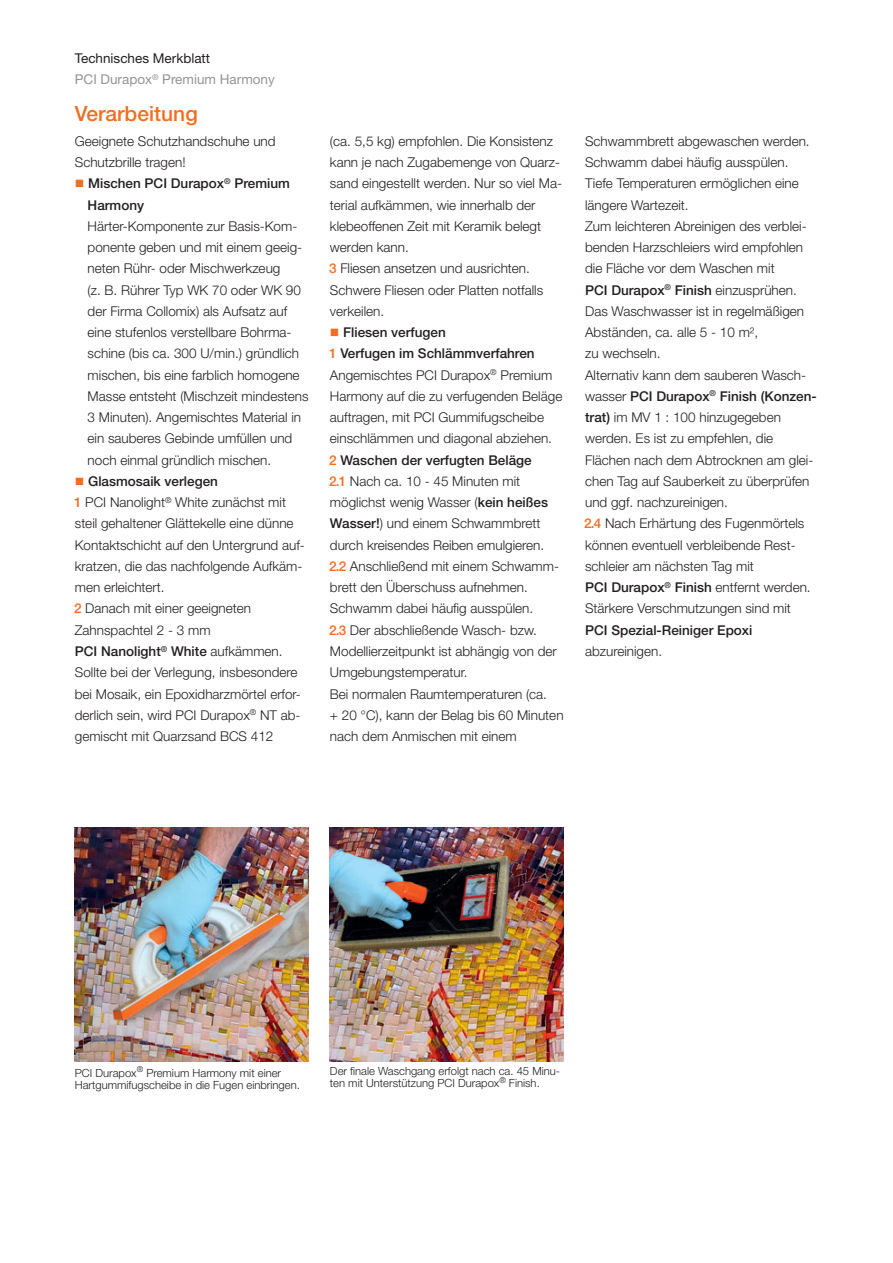
<style>
.page{position:relative;width:893px;height:1263px;background:#fff}
.page>*{position:absolute;margin:0;border:0;box-sizing:border-box;transform-origin:0 0}
.t1{font:500 21px "Helvetica Neue LT Pro";color:#f36e21}
.t2{font:300 13.5px/21.3px "Helvetica Neue LT Pro";color:#231f20}
.t3{font:500 13.5px/21.3px "Helvetica Neue LT Pro";color:#231f20}
.t4{font:13.5px/21.3px "Helvetica Neue LT Pro";color:#939598}
.t5{font:300 11.25px/12px "Helvetica Neue LT Pro";color:#231f20}
.s1{color:#231f20}
.s2{color:#f36e21}
.s3{font-weight:500}
.s4{font-weight:500;color:#f36e21}
</style>
<div class="page">
<img style="left:75px;top:828px;width:234px;height:234px">
<img style="left:330px;top:828px;width:234px;height:234px">
<p class="t4" style="left:75px;top:49px;width:202px"><span class="s1">Technisches Merkblatt<br></span>PCI Durapox<sup>®</sup> Premium Harmony</p>
<h1 class="t1" style="left:75px;top:106px;width:124px">Verarbeitung</h1>
<p class="t2" style="left:75px;top:132px;width:202px">Geeignete Schutzhandschuhe und<br>Schutzbrille tragen!</p>
<p class="t3" style="left:88px;top:174px;width:204px;text-indent:-13px"><span class="s2">■</span> Mischen PCI Durapox<sup>®</sup> Premium<br>Harmony</p>
<p class="t2" style="left:88px;top:217px;width:222px">Härter-Komponente zur Basis-Kom&shy;ponente geben und mit einem geeig&shy;neten Rühr- oder Mischwerkzeug<br>(z. B. Rührer Typ WK 70 oder WK 90 der Firma Collomix) als Aufsatz auf eine stufenlos verstellbare Bohrma&shy;schine (bis ca. 300 U/min.) gründlich mischen, bis eine farblich homogene Masse entsteht (Mischzeit mindestens 3 Minuten). Angemischtes Material in ein sauberes Gebinde umfüllen und noch einmal gründlich mischen.</p>
<p class="t2" style="left:74px;top:472px;width:232px"><span class="s2">■</span> <span class="s3">Glasmosaik verlegen<br></span><span class="s4">1</span> PCI Nanolight<sup>®</sup> White zunächst mit steil gehaltener Glättekelle eine dünne<br>Kontaktschicht auf den Untergrund auf&shy;kratzen, die das nachfolgende Aufkäm&shy;men erleichtert.<br><span class="s4">2</span> Danach mit einer geeigneten<br>Zahnspachtel 2 - 3 mm<br><span class="s3">PCI Nanolight</span><sup>®</sup> <span class="s3">White</span> aufkämmen.<br>Sollte bei der Verlegung, insbesondere bei Mosaik, ein Epoxidharzmörtel erfor&shy;derlich sein, wird PCI Durapox<sup>®</sup> NT ab&shy;gemischt mit Quarzsand BCS 412</p>
<p class="t2" style="left:329px;top:132px;width:234px">(ca. 5,5 kg) empfohlen. Die Konsistenz kann je nach Zugabemenge von Quarz&shy;sand eingestellt werden. Nur so viel Ma&shy;terial aufkämmen, wie innerhalb der klebeoffenen Zeit mit Keramik belegt werden kann.<br><span class="s4">3</span> Fliesen ansetzen und ausrichten.<br>Schwere Fliesen oder Platten notfalls verkeilen.</p>
<p class="t2" style="left:329px;top:323px;width:236px"><span class="s2">■</span> <span class="s3">Fliesen verfugen<br></span><span class="s4">1</span> <span class="s3">Verfugen im Schlämmverfahren </span>Angemischtes PCI Durapox<sup>®</sup> Premium Harmony auf die zu verfugenden Beläge auftragen, mit PCI Gummifugscheibe einschlämmen und diagonal abziehen.<br><span class="s4">2</span> <span class="s3">Waschen der verfugten Beläge<br></span><span class="s4">2.1</span> Nach ca. 10 - 45 Minuten mit möglichst wenig Wasser (<span class="s3">kein heißes Wasser!</span>) und einem Schwammbrett durch kreisendes Reiben emulgieren.<br><span class="s4">2.2</span> Anschließend mit einem Schwamm&shy;brett den Überschuss aufnehmen.<br>Schwamm dabei häufig ausspülen.<br><span class="s4">2.3</span> Der abschließende Wasch- bzw.<br>Modellierzeitpunkt ist abhängig von der Umgebungstemperatur.<br>Bei normalen Raumtemperaturen (ca.<br>+ 20 °C), kann der Belag bis 60 Minuten nach dem Anmischen mit einem</p>
<p class="t2" style="left:584px;top:132px;width:234px">Schwammbrett abgewaschen werden.<br>Schwamm dabei häufig ausspülen.<br>Tiefe Temperaturen ermöglichen eine längere Wartezeit.<br>Zum leichteren Abreinigen des verblei&shy;benden Harzschleiers wird empfohlen die Fläche vor dem Waschen mit<br><span class="s3">PCI Durapox</span><sup>®</sup> <span class="s3">Finish</span> einzusprühen.<br>Das Waschwasser ist in regelmäßigen<br>Abständen, ca. alle 5 - 10 m²,<br>zu wechseln.<br>Alternativ kann dem sauberen Wasch&shy;wasser <span class="s3">PCI Durapox</span><sup>®</sup> <span class="s3">Finish (Konzen&shy;trat)</span> im MV 1 : 100 hinzugegeben werden. Es ist zu empfehlen, die<br>Flächen nach dem Abtrocknen am glei&shy;chen Tag auf Sauberkeit zu überprüfen und ggf. nachzureinigen.<br><span class="s4">2.4</span> Nach Erhärtung des Fugenmörtels können eventuell verbleibende Rest&shy;schleier am nächsten Tag mit<br><span class="s3">PCI Durapox</span><sup>®</sup> <span class="s3">Finish</span> entfernt werden.<br>Stärkere Verschmutzungen sind mit</p>
<p class="t3" style="left:585px;top:620px;width:169px">PCI Spezial-Reiniger Epoxi</p>
<p class="t2" style="left:585px;top:642px;width:79px">abzureinigen.</p>
<p class="t5" style="left:75px;top:1068px;width:227px">PCI Durapox<sup>®</sup> Premium Harmony mit einer<br>Hartgummifugscheibe in die Fugen einbringen.</p>
<p class="t5" style="left:330px;top:1066px;width:232px">Der finale Waschgang erfolgt nach ca. 45 Minu&shy;ten mit Unterstützung PCI Durapox<sup>®</sup> Finish.</p>
</div>
